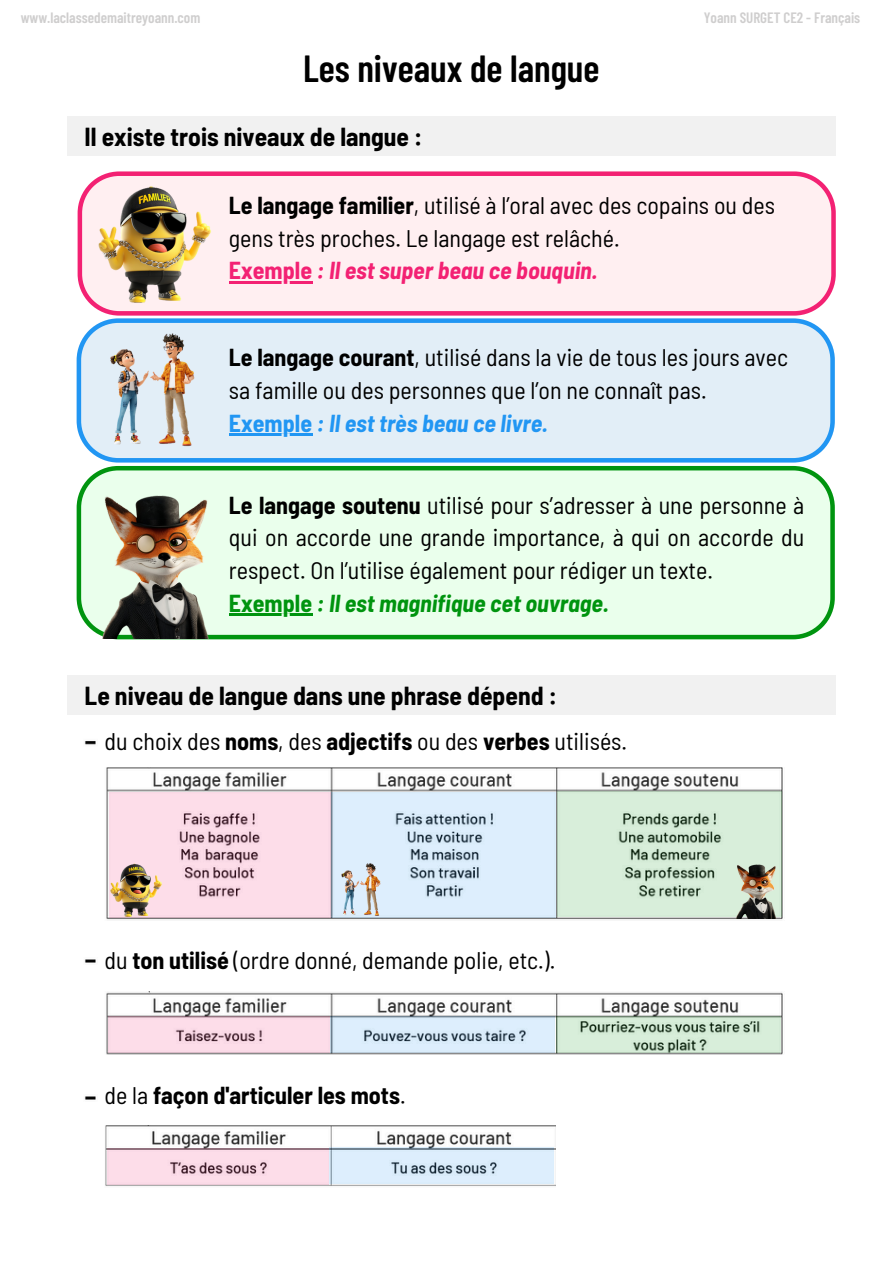
<style>
.page{position:relative;width:894px;height:1264px;background:#fff}
.page>*{position:absolute;margin:0;border:0;box-sizing:border-box;transform-origin:0 0}
.t1{font:600 37.65px "Barlow Condensed";color:#000}
.t2{font:700 semi-condensed 25.5px "Barlow";color:#000}
.t3{font:semi-condensed 24px/32.7px "Barlow";color:#000}
.t4{font:italic 700 semi-condensed 24px "Barlow";color:#00940f}
.t5{font:italic 700 semi-condensed 24px "Barlow";color:#f32173}
.t6{font:italic 700 semi-condensed 24px "Barlow";color:#2196f3}
.t7{font:700 semi-condensed 24px "Barlow";color:#000}
.t8{font:600 15px "Barlow Condensed";color:#cfcece}
.s1{font-weight:700}
.s2{font-style:normal}
.s3{font-weight:400}
</style>
<div class="page">
<div style="left:67px;top:117px;width:768px;height:39px;background:#f1f1f1"></div>
<div style="left:67px;top:675px;width:768px;height:40px;background:#f1f1f1"></div>
<img style="left:106px;top:991px;width:677px;height:63px">
<img style="left:84px;top:741px;width:12px;height:4px">
<img style="left:84px;top:959px;width:12px;height:4px">
<img style="left:84px;top:1096px;width:12px;height:4px">
<img style="left:105px;top:1125px;width:450px;height:61px">
<svg style="left:77px;top:318px;width:757px;height:144px;background:#d3e7f6"></svg>
<img style="left:87px;top:331px;width:129px;height:118px">
<svg style="left:78px;top:171px;width:757px;height:144px"></svg>
<img style="left:94px;top:183px;width:121px;height:121px">
<svg style="left:77px;top:466px;width:757px;height:173px;background:#daf7dd"></svg>
<img style="left:85px;top:489px;width:148px;height:149px">
<hr style="left:229px;top:282px;width:83px;height:2px;background:#f32173">
<hr style="left:229px;top:434px;width:83px;height:2px;background:#2196f3">
<hr style="left:229px;top:613px;width:83px;height:3px;background:#00940f">
<img style="left:106px;top:767px;width:677px;height:153px">
<img style="left:108px;top:862px;width:55px;height:55px">
<img style="left:729px;top:862px;width:54px;height:56px">
<img style="left:330px;top:862px;width:60px;height:54px">
<p class="t8" style="left:21px;top:8px;width:181px">www.laclassedemaitreyoann.com</p>
<h3 class="t8" style="left:703px;top:8px;width:158px">Yoann SURGET CE2 - Français</h3>
<h2 class="t1" style="left:303px;top:44px;width:298px">Les niveaux de langue</h2>
<p class="t2" style="left:85px;top:121px;width:339px">Il existe trois niveaux de langue :</p>
<p class="t3" style="left:229px;top:188px;width:547px"><span class="s1">Le langage familier</span>, utilisé à l’oral avec des copains ou des gens très proches. Le langage est relâché.</p>
<p class="t5" style="left:229px;top:255px;width:370px"><span class="s2">Exemple</span> : Il est super beau ce bouquin.</p>
<h3 class="t3" style="left:229px;top:340px;width:560px"><span class="s1">Le langage courant</span>, utilisé dans la vie de tous les jours avec sa famille ou des personnes que l’on ne connaît pas.</h3>
<p class="t6" style="left:229px;top:407px;width:320px"><span class="s2">Exemple</span> : Il est très beau ce livre.</p>
<h3 class="t3" style="left:229px;top:487px;width:576px;text-align:justify"><span class="s1">Le langage soutenu</span> utilisé pour s’adresser à une personne à qui on accorde une grande importance, à qui on accorde du respect. On l’utilise également pour rédiger un texte.</h3>
<h2 class="t4" style="left:229px;top:587px;width:381px"><span class="s2">Exemple</span> : Il est magnifique cet ouvrage.</h2>
<h1 class="t2" style="left:85px;top:679px;width:473px">Le niveau de langue dans une phrase dépend :</h1>
<h3 class="t3" style="left:104px;top:723px;width:524px">du choix des <span class="s1">noms</span>, des <span class="s1">adjectifs</span> ou des <span class="s1">verbes</span> utilisés.</h3>
<h3 class="t3" style="left:104px;top:942px;width:452px">du <span class="s1">ton utilisé</span> (ordre donné, demande polie, etc.).</h3>
<h3 class="t7" style="left:104px;top:1080px;width:302px"><span class="s3">de la</span> façon d'articuler les mots<span class="s3">.</span></h3>
</div>
